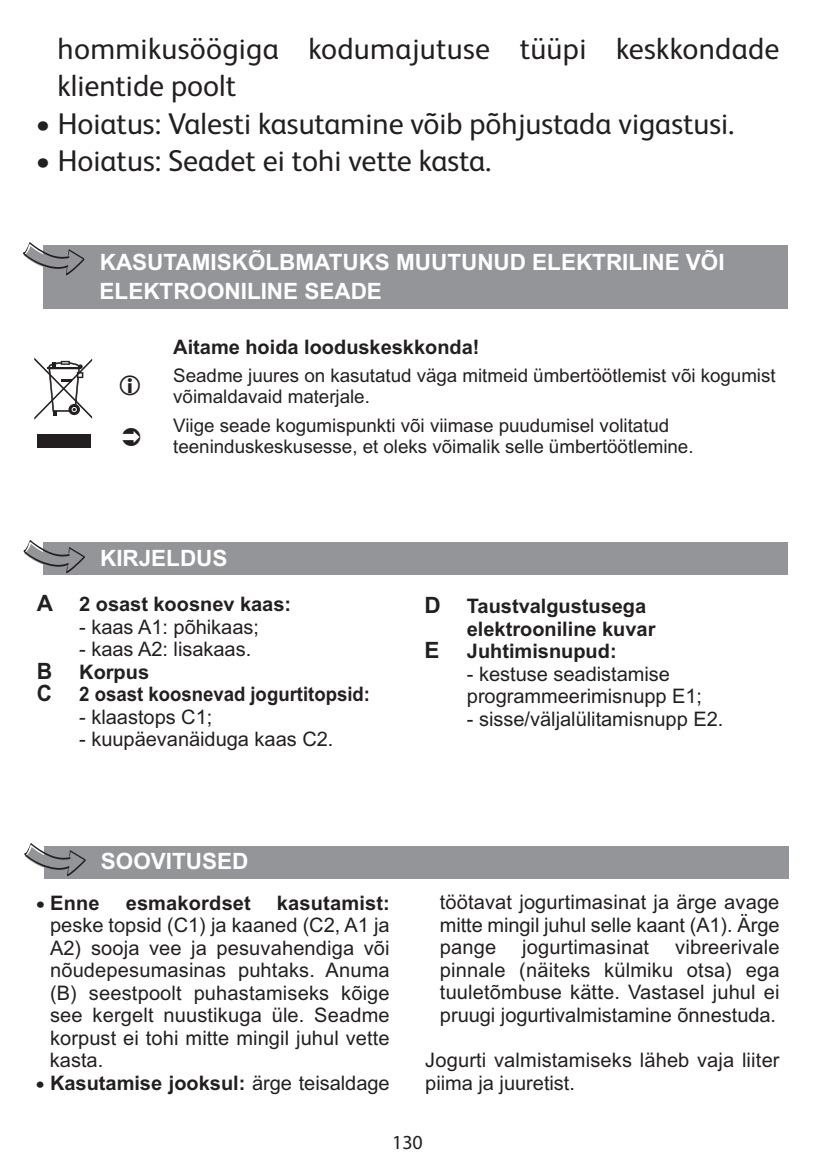
<style>
.page{position:relative;width:815px;height:1170px;background:#fff}
.page>*{position:absolute;margin:0;border:0;box-sizing:border-box;transform-origin:0 0}
.t1{font:30px/37.5px "FS Albert";color:#231f20}
.t2{font:700 22.5px/28.8px "Arial CE";color:#fff}
.t3{font:700 22.5px "Arial CE";color:#231f20}
.t4{font:700 22.5px "Arial CE";color:#231f20;scale:.95 1}
.t5{font:700 22.5px "Arial CE";color:#231f20;scale:.93 1}
.t6{font:20px/22.5px "Arial CE";color:#231f20;text-align:justify}
.t7{font:700 20px/22.5px "Arial CE";color:#231f20}
.t8{font:700 20px "Arial CE";color:#231f20;scale:.93 1}
.t9{font:20px "Myriad Pro";color:#231f20}
.t10{font:18.75px/21.2px "Arial CE";color:#231f20}
.s1{font-family:"FS Albert";font-weight:400}
.s2{font-weight:400}
</style>
<div class="page">
<div style="left:43px;top:542px;width:745px;height:33px;background:#939598"></div>
<svg style="left:24px;top:540px;width:61px;height:34px"></svg>
<div style="left:43px;top:245px;width:745px;height:63px;background:#939598"></div>
<svg style="left:23px;top:242px;width:61px;height:34px"></svg>
<div style="left:38px;top:434px;width:53px;height:13px;background:#231f20"></div>
<svg style="left:34px;top:357px;width:58px;height:62px"></svg>
<div style="left:44px;top:845px;width:745px;height:33px;background:#939598"></div>
<svg style="left:25px;top:843px;width:60px;height:34px"></svg>
<h1 class="t1" style="left:58px;top:33px;width:723px">hommikusöögiga kodumajutuse tüüpi keskkondade klientide poolt</h1>
<h1 class="t1" style="left:35px;top:108px;width:700px">• Hoiatus: Valesti kasutamine võib põhjustada vigastusi.</h1>
<h1 class="t1" style="left:36px;top:145px;width:457px">• Hoiatus: Seadet ei tohi vette kasta.</h1>
<p class="t2" style="left:100px;top:250px;width:626px">KASUTAMISKÕLBMATUKS MUUTUNUD ELEKTRILINE VÕI<br>ELEKTROONILINE SEADE</p>
<p class="t7" style="left:173px;top:337px;width:308px">Aitame hoida looduskeskkonda!</p>
<p class="t10" style="left:173px;top:366px;width:604px">Seadme juures on kasutatud väga mitmeid ümbertöötlemist või kogumist võimaldavaid materjale.</p>
<p class="t10" style="left:173px;top:416px;width:522px">Viige seade kogumispunkti või viimase puudumisel volitatud teeninduskeskusesse, et oleks võimalik selle ümbertöötlemine.</p>
<p class="t2" style="left:100px;top:545px;width:129px">KIRJELDUS</p>
<p class="t3" style="left:37px;top:594px;width:18px">A</p>
<p class="t7" style="left:79px;top:594px;width:213px">2 osast koosnev kaas:</p>
<p class="t6" style="left:79px;top:617px;width:181px">- kaas A1: põhikaas;</p>
<p class="t6" style="left:79px;top:639px;width:174px">- kaas A2: lisakaas.</p>
<p class="t4" style="left:37px;top:662px;width:18px">B</p>
<p class="t7" style="left:79px;top:662px;width:71px">Korpus</p>
<p class="t5" style="left:37px;top:684px;width:18px">C</p>
<p class="t8" style="left:79px;top:686px;width:314px">2 osast koosnevad jogurtitopsid:</p>
<p class="t6" style="left:79px;top:707px;width:135px">- klaastops C1;</p>
<p class="t6" style="left:79px;top:729px;width:256px">- kuupäevanäiduga kaas C2.</p>
<p class="t3" style="left:424px;top:597px;width:18px">D</p>
<p class="t7" style="left:467px;top:597px;width:190px">Taustvalgustusega elektrooniline kuvar</p>
<p class="t3" style="left:424px;top:642px;width:17px">E</p>
<p class="t7" style="left:467px;top:642px;width:151px">Juhtimisnupud:</p>
<p class="t6" style="left:467px;top:664px;width:237px">- kestuse seadistamise programmeerimisnupp E1;</p>
<p class="t6" style="left:467px;top:709px;width:258px">- sisse/väljalülitamisnupp E2.</p>
<p class="t2" style="left:101px;top:848px;width:149px">SOOVITUSED</p>
<p class="t7" style="left:35px;top:893px;width:66px"><span class="s1">•</span> Enne</p>
<p class="t7" style="left:126px;top:893px;width:127px">esmakordset</p>
<p class="t7" style="left:277px;top:893px;width:114px">kasutamist:</p>
<p class="t6" style="left:50px;top:915px;width:341px">peske topsid (C1) ja kaaned (C2, A1 ja A2) sooja vee ja pesuvahendiga või nõudepesumasinas puhtaks. Anuma (B) seestpoolt puhastamiseks kõige see kergelt nuustikuga üle. Seadme korpust ei tohi mitte mingil juhul vette kasta.</p>
<p class="t7" style="left:35px;top:1073px;width:356px"><span class="s1">•</span> Kasutamise jooksul: <span class="s2">ärge teisaldage</span></p>
<p class="t6" style="left:440px;top:892px;width:341px">töötavat jogurtimasinat ja ärge avage mitte mingil juhul selle kaant (A1). Ärge pange</p>
<p class="t6" style="left:440px;top:937px;width:341px;text-indent:235px">vibreerivale pinnale (näiteks külmiku otsa) ega tuuletõmbuse kätte. Vastasel juhul ei pruugi jogurtivalmistamine õnnestuda.</p>
<p class="t6" style="left:425px;top:1050px;width:356px">Jogurti valmistamiseks läheb vaja liiter piima ja juuretist.</p>
<p class="t6" style="left:522px;top:937px;width:128px">jogurtimasinat</p>
<p class="t9" style="left:392px;top:1134px;width:32px">130</p>
</div>
